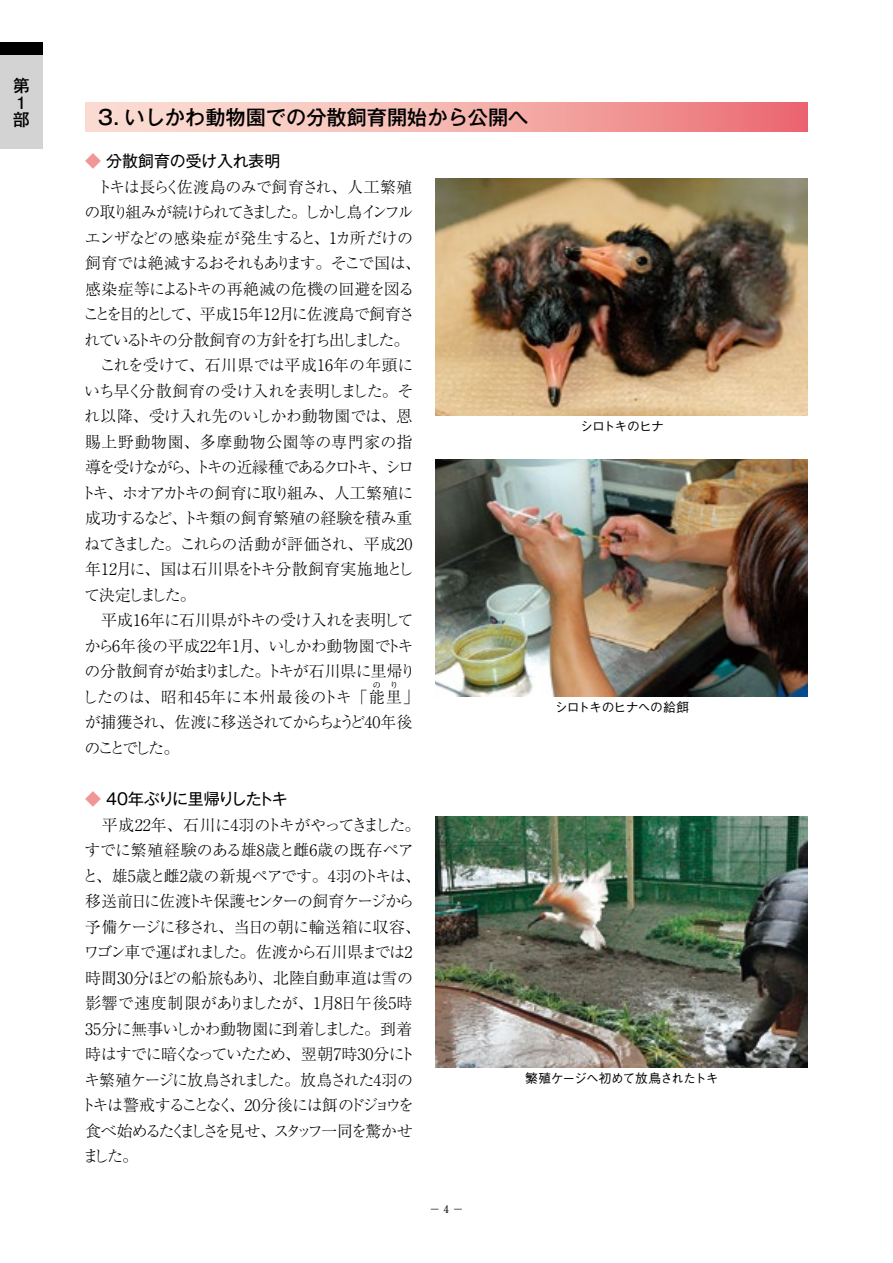
<style>
.page{position:relative;width:893px;height:1263px;background:#fff}
.page>*{position:absolute;margin:0;border:0;box-sizing:border-box;transform-origin:0 0}
.t1{font:500 20.25px "Gothic MB101 Pr 6";color:#000}
.t2{font:700 16.95px/17px "Futo Go B101 Pr 6";color:#000}
.t3{font:300 15.9px/25.5px "Ryumin Pr 6";letter-spacing:-.05em;color:#000}
.t4{font:300 15.9px/25.5px "Ryumin Pr 6";letter-spacing:-.135em;color:#000}
.t5{font:15.9px "Gothic MB101 Pr 6";letter-spacing:-.08em;color:#000}
.t6{font:15.9px "Gothic MB101 Pr 6";letter-spacing:-.01em;color:#000}
.t7{font:500 12.75px "Gothic BBB Pr 6";letter-spacing:-.06em;color:#000}
.t8{font:700 10.65px "Futo Min A101 Pr 6";color:#000}
.t9{font:300 7.95px "Ryumin Pr 6";color:#000}
.s1{color:#f19697}
</style>
<div class="page">
<div style="left:0;top:43px;width:43px;height:106px;background:#d3d3d4"></div>
<div style="left:0;top:43px;width:43px;height:12px;background:#000"></div>
<img style="left:436px;top:459px;width:372px;height:237px">
<img style="left:436px;top:816px;width:372px;height:252px">
<img style="left:436px;top:179px;width:372px;height:237px">
<svg style="left:85px;top:102px;width:723px;height:30px;background:#f4afab"></svg>
<p class="t2" style="left:13px;top:76px;width:18px">第<br>1部</p>
<p class="t1" style="left:98px;top:100px;width:432px">3. いしかわ動物園での分散飼育開始から公開へ</p>
<p class="t6" style="left:85px;top:148px;width:197px"><span class="s1">◆</span> 分散飼育の受け入れ表明</p>
<p class="t3" style="left:80px;top:173px;width:342px">　トキは長らく佐渡島のみで飼育され、人工繁殖の取り組みが続けられてきました。しかし鳥インフルエンザなどの感染症が発生すると、1カ所だけの飼育では絶滅するおそれもあります。そこで国は、感染症等によるトキの再絶滅の危機の回避を図ることを目的として、平成15年12月に佐渡島で飼育されているトキの分散飼育の方針を打ち出しました。　これを受けて、石川県では平成16年の年頭にいち早く分散飼育の受け入れを表明しました。それ以降、受け入れ先のいしかわ動物園では、恩賜上野動物園、多摩動物公園等の専門家の指導を受けながら、トキの近縁種であるクロトキ、シロトキ、ホオアカトキの飼育に取り組み、人工繁殖に成功するなど、トキ類の飼育繁殖の経験を積み重ねてきました。これらの活動が評価され、平成20年12月に、国は石川県をトキ分散飼育実施地として決定しました。<br>　平成16年に石川県がトキの受け入れを表明してから6年後の平成22年1月、いしかわ動物園でトキの分散飼育が始まりました。トキが石川県に里帰りしたのは、昭和45年に本州最後のトキ「能里」</p>
<p class="t9" style="left:373px;top:679px;width:9px">の</p>
<p class="t9" style="left:390px;top:679px;width:9px">り</p>
<p class="t4" style="left:84px;top:709px;width:329px">が捕獲され、佐渡に移送されてからちょうど40年後のことでした。</p>
<p class="t5" style="left:85px;top:786px;width:204px"><span class="s1">◆</span> 40年ぶりに里帰りしたトキ</p>
<p class="t3" style="left:80px;top:811px;width:342px">　平成22年、石川に4羽のトキがやってきました。すでに繁殖経験のある雄8歳と雌6歳の既存ペアと、雄5歳と雌2歳の新規ペアです。4羽のトキは、移送前日に佐渡トキ保護センターの飼育ケージから予備ケージに移され、当日の朝に輸送箱に収容、ワゴン車で運ばれました。佐渡から石川県までは2時間30分ほどの船旅もあり、北陸自動車道は雪の影響で速度制限がありましたが、1月8日午後5時<br>35分に無事いしかわ動物園に到着しました。到着時はすでに暗くなっていたため、翌朝7時30分にトキ繁殖ケージに放鳥されました。放鳥された4羽のトキは警戒することなく、20分後には餌のドジョウを食べ始めるたくましさを見せ、スタッフ一同を驚かせました。</p>
<p class="t8" style="left:429px;top:1200px;width:36px">− 4 −</p>
<p class="t7" style="left:580px;top:416px;width:85px">シロトキのヒナ</p>
<p class="t7" style="left:555px;top:697px;width:136px">シロトキのヒナへの給餌</p>
<p class="t7" style="left:525px;top:1068px;width:195px">繁殖ケージへ初めて放鳥されたトキ</p>
</div>
